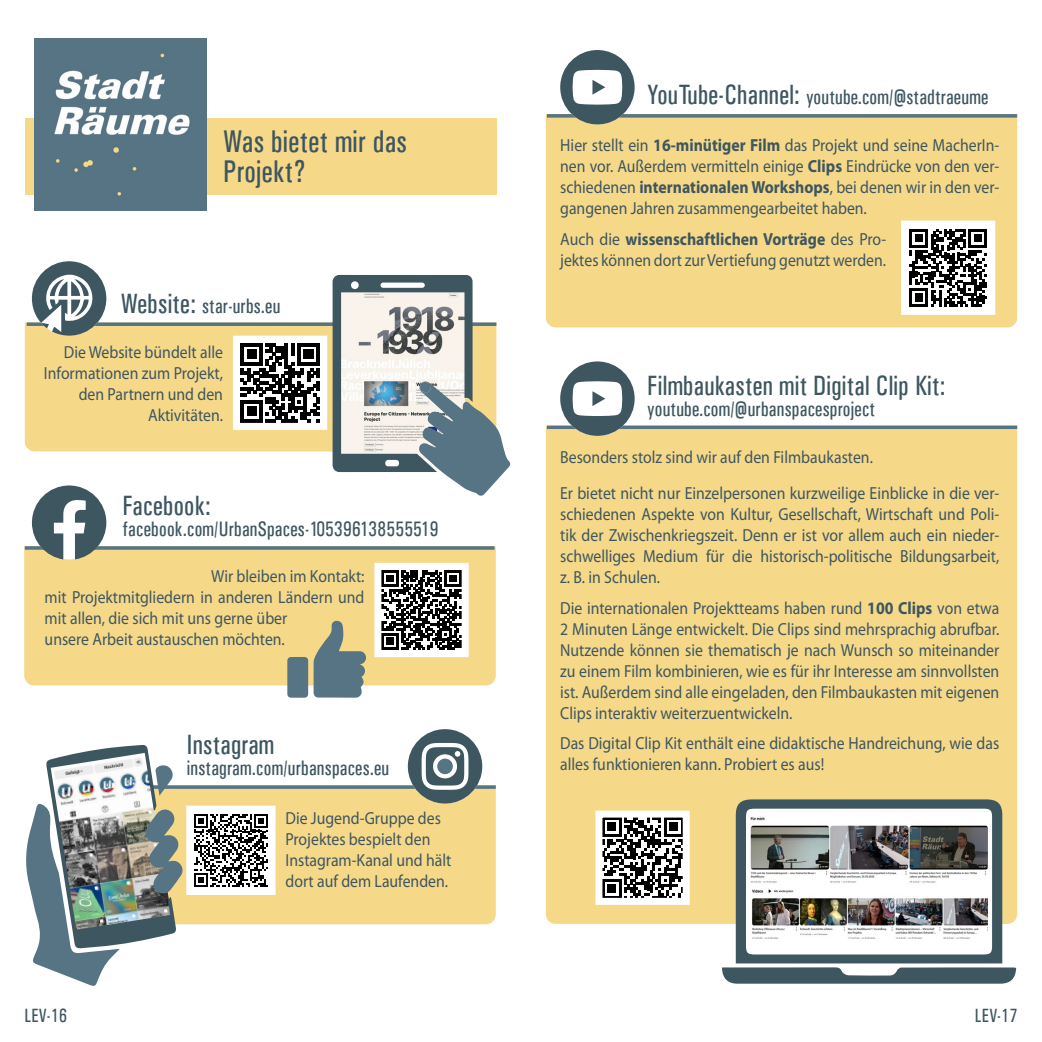
<style>
.page{position:relative;width:1042px;height:1042px;background:#fff}
.page>*{position:absolute;margin:0;border:0;box-sizing:border-box;transform-origin:0 0}
.t1{font:31.5px/29.8px "Univers Condensed";letter-spacing:.01em;color:#3e5660;scale:.9 1}
.t2{font:28px "Univers Condensed";letter-spacing:.01em;color:#3e5660;scale:.9 1}
.t3{font:21px "Univers Condensed";letter-spacing:.01em;color:#3e5660;scale:.9 1}
.t4{font:19.25px "Univers Condensed";letter-spacing:.01em;color:#3e5660;scale:.9 1}
.t5{font:17.5px/21px "Myriad Pro";color:#3e5660;scale:.9 1}
.s1{font-size:28px}
.s2{font-weight:700}
</style>
<div class="page">
<div style="left:183px;top:789px;width:313px;height:135px;background:#f6d889"></div>
<svg style="left:183px;top:785px;width:313px;height:4px"></svg>
<img style="left:26px;top:744px;width:157px;height:242px">
<svg style="left:408px;top:729px;width:74px;height:74px"></svg>
<svg style="left:194px;top:813px;width:74px;height:74px"></svg>
<div style="left:186px;top:805px;width:90px;height:90px;border:7px solid #fff"></div>
<div style="left:546px;top:114px;width:471px;height:213px;background:#f6d889"></div>
<svg style="left:547px;top:114px;width:470px;height:4px"></svg>
<svg style="left:560px;top:50px;width:74px;height:74px"></svg>
<svg style="left:909px;top:229px;width:78px;height:78px"></svg>
<div style="left:546px;top:426px;width:471px;height:498px;background:#f6d889"></div>
<img style="left:736px;top:799px;width:266px;height:164px">
<svg style="left:722px;top:967px;width:294px;height:16px"></svg>
<svg style="left:603px;top:818px;width:79px;height:79px"></svg>
<div style="left:595px;top:810px;width:95px;height:95px;border:7px solid #fff"></div>
<svg style="left:25px;top:322px;width:307px;height:129px;fill:#f6d889"></svg>
<svg style="left:27px;top:322px;width:305px;height:4px"></svg>
<svg style="left:32px;top:261px;width:74px;height:75px"></svg>
<svg style="left:332px;top:275px;width:179px;height:221px"></svg>
<svg style="left:241px;top:344px;width:78px;height:78px"></svg>
<svg style="left:547px;top:425px;width:470px;height:4px;fill:#567483"></svg>
<svg style="left:560px;top:361px;width:74px;height:75px"></svg>
<div style="left:24px;top:546px;width:472px;height:139px;background:#f6d889"></div>
<svg style="left:25px;top:546px;width:469px;height:4px"></svg>
<svg style="left:382px;top:571px;width:79px;height:78px"></svg>
<div style="left:374px;top:563px;width:95px;height:94px;border:7px solid #fff"></div>
<svg style="left:32px;top:485px;width:74px;height:74px"></svg>
<svg style="left:314px;top:620px;width:53px;height:78px"></svg>
<svg style="left:287px;top:657px;width:21px;height:41px"></svg>
<div style="left:25px;top:118px;width:471px;height:77px;background:#f6d889"></div>
<img style="left:35px;top:38px;width:172px;height:172px">
<h1 class="t1" style="left:223px;top:127px;width:206px">Was bietet mir das<br>Projekt?</h1>
<p class="t3" style="left:121px;top:293px;width:179px"><span class="s1">Website:</span> star-urbs.eu</p>
<p class="t5" style="left:44px;top:342px;width:200px;text-align:right">Die Website bündelt alle<br>Informationen zum Projekt, den Partnern und den<br>Aktivitäten.</p>
<h2 class="t2" style="left:122px;top:489px;width:100px">Facebook:</h2>
<p class="t3" style="left:122px;top:517px;width:353px">facebook.com/UrbanSpaces-105396138555519</p>
<p class="t5" style="left:45px;top:565px;width:357px;text-indent:167px">Wir bleiben im Kontakt: mit Projektmitgliedern in anderen Ländern und mit allen, die sich mit uns gerne über<br>unsere Arbeit austauschen möchten.</p>
<h2 class="t2" style="left:187px;top:728px;width:99px">Instagram</h2>
<p class="t3" style="left:187px;top:756px;width:226px">instagram.com/urbanspaces.eu</p>
<p class="t5" style="left:285px;top:807px;width:186px">Die Jugend-Gruppe des<br>Projektes bespielt den<br>Instagram-Kanal und hält dort auf dem Laufenden.</p>
<p class="t3" style="left:647px;top:85px;width:380px"><span class="s1">YouTube-Channel:</span> youtube.com/@stadtraeume</p>
<p class="t5" style="left:560px;top:134px;width:489px;text-align:justify">Hier stellt ein <span class="s2">16-minütiger Film</span> das Projekt und seine MacherIn&shy;nen vor. Außerdem vermitteln einige <span class="s2">Clips</span> Eindrücke von den ver&shy;schiedenen <span class="s2">internationalen Workshops</span>, bei denen wir in den ver&shy;gangenen Jahren zusammengearbeitet haben.</p>
<p class="t5" style="left:560px;top:228px;width:364px">Auch die <span class="s2">wissenschaftlichen Vorträge</span> des Pro&shy;jektes können dort zur Vertiefung genutzt werden.</p>
<h2 class="t2" style="left:647px;top:368px;width:333px">Filmbaukasten mit Digital Clip Kit:</h2>
<p class="t3" style="left:647px;top:396px;width:255px">youtube.com/@urbanspacesproject</p>
<p class="t5" style="left:560px;top:438px;width:489px;line-height:35.9px">Besonders stolz sind wir auf den Filmbaukasten.<br>Er bietet nicht nur Einzelpersonen kurzweilige Einblicke in die ver-</p>
<p class="t5" style="left:560px;top:503px;width:489px;text-align:justify">schiedenen Aspekte von Kultur, Gesellschaft, Wirtschaft und Poli&shy;tik der Zwischenkriegszeit. Denn er ist vor allem auch ein nieder&shy;schwelliges Medium für die historisch-politische Bildungsarbeit, z. B. in Schulen.</p>
<p class="t5" style="left:560px;top:597px;width:489px;text-align:justify">Die internationalen Projektteams haben rund <span class="s2">100 Clips</span> von etwa 2 Minuten Länge entwickelt. Die Clips sind mehrsprachig abrufbar.<br>Nutzende können sie thematisch je nach Wunsch so miteinander zu einem Film kombinieren, wie es für ihr Interesse am sinnvollsten ist. Außerdem sind alle eingeladen, den Filmbaukasten mit eigenen Clips interaktiv weiterzuentwickeln.</p>
<p class="t5" style="left:560px;top:733px;width:489px">Das Digital Clip Kit enthält eine didaktische Handreichung, wie das alles funktionieren kann. Probiert es aus!</p>
<p class="t4" style="left:24px;top:1004px;width:49px">LEV-16</p>
<p class="t4" style="left:975px;top:1004px;width:49px">LEV-17</p>
</div>
